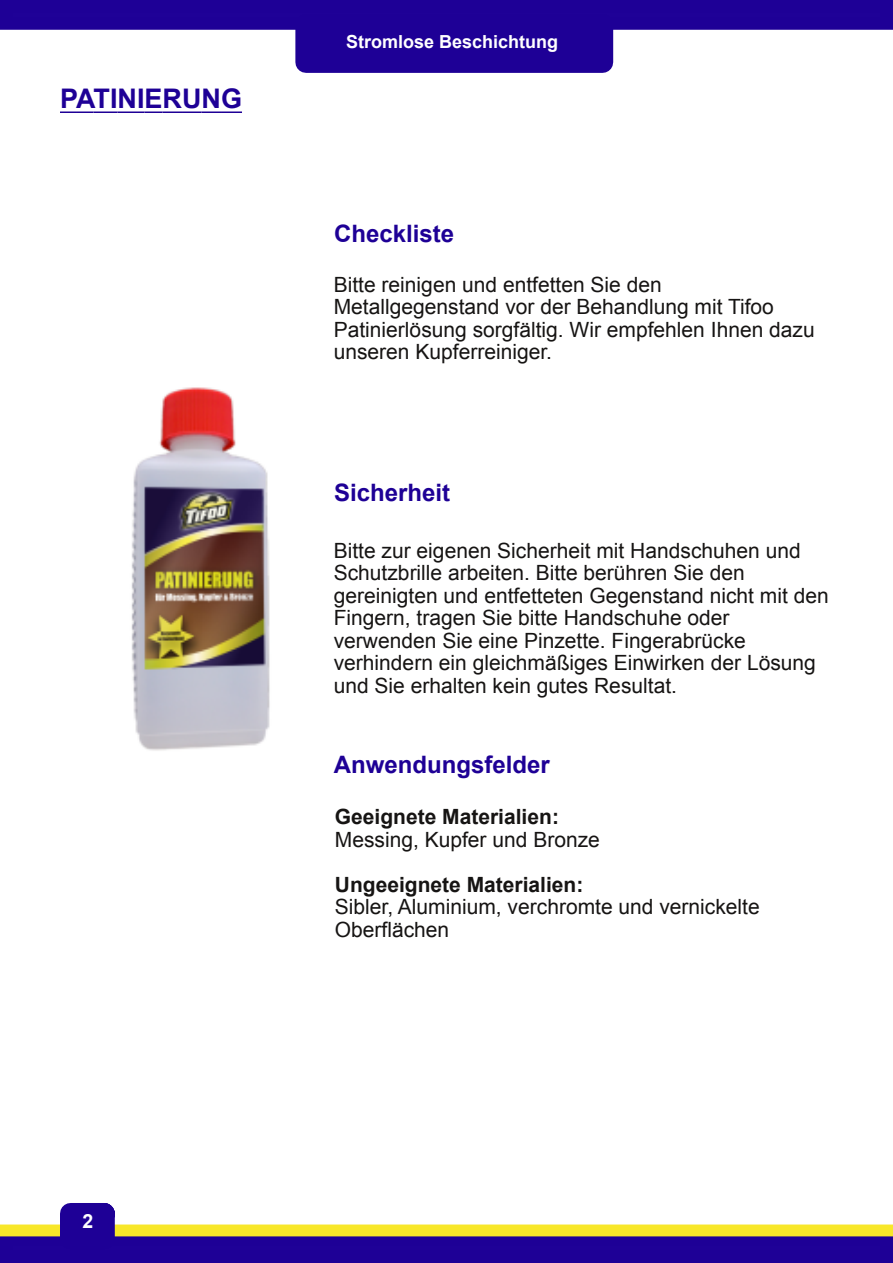
<style>
.page{position:relative;width:893px;height:1263px;background:#fff}
.page>*{position:absolute;margin:0;border:0;box-sizing:border-box;transform-origin:0 0}
.t1{font:700 27px "Arial";color:#1e0096}
.t2{font:700 24px "Arial";color:#1e0096}
.t3{font:21px/22.5px "Arial";color:#161413}
.t4{font:700 21px "Arial";color:#161413}
.t5{font:700 19.5px "Arial";color:#fff}
.t6{font:700 18px "Arial";color:#fff}
</style>
<div class="page">
<img style="left:131px;top:387px;width:139px;height:364px">
<div style="left:6px;top:6px;width:881px;height:17px;background:#1f0197"></div>
<div style="left:0;top:0;width:893px;height:30px;border:13px solid #1e0096"></div>
<div style="left:306px;top:25px;width:297px;height:37px;background:#1e0096"></div>
<div style="left:295px;top:14px;width:318px;height:59px;border:21px solid #1e0096"></div>
<div style="left:6px;top:1239px;width:881px;height:17px;background:#1f0197"></div>
<div style="left:0;top:1233px;width:893px;height:30px;border:13px solid #1e0096"></div>
<div style="left:1px;top:1225px;width:891px;height:10px;background:#f8e729"></div>
<div style="left:0;top:1224px;width:893px;height:12px;border:2px solid #f8e729"></div>
<div style="left:71px;top:1213px;width:33px;height:25px;background:#1e0096"></div>
<div style="left:60px;top:1203px;width:55px;height:46px;border:21px solid #1e0096"></div>
<svg style="left:60px;top:111px;width:57px;height:2px"></svg>
<hr style="left:117px;top:111px;width:20px;height:2px;background:#1e0096">
<svg style="left:137px;top:111px;width:64px;height:2px"></svg>
<hr style="left:201px;top:111px;width:20px;height:2px;background:#1e0096">
<hr style="left:221px;top:111px;width:21px;height:2px;background:#1e0096">
<p class="t1" style="left:60px;top:84px;width:183px">PATINIERUNG</p>
<p class="t6" style="left:346px;top:32px;width:214px">Stromlose Beschichtung</p>
<p class="t2" style="left:334px;top:220px;width:122px">Checkliste</p>
<p class="t3" style="left:334px;top:273px;width:482px">Bitte reinigen und entfetten Sie den Metallgegenstand vor der Behandlung mit Tifoo Patinierlösung sorgfältig. Wir empfehlen Ihnen dazu unseren Kupferreiniger.</p>
<p class="t2" style="left:334px;top:480px;width:118px">Sicherheit</p>
<p class="t3" style="left:334px;top:539px;width:497px">Bitte zur eigenen Sicherheit mit Handschuhen und Schutzbrille arbeiten. Bitte berühren Sie den gereinigten und entfetteten Gegenstand nicht mit den Fingern, tragen Sie bitte Handschuhe oder verwenden Sie eine Pinzette. Fingerabrücke verhindern ein gleichmäßiges Einwirken der Lösung und Sie erhalten kein gutes Resultat.</p>
<p class="t2" style="left:334px;top:751px;width:218px">Anwendungsfelder</p>
<p class="t4" style="left:335px;top:805px;width:226px">Geeignete Materialien:</p>
<p class="t3" style="left:335px;top:828px;width:266px">Messing, Kupfer und Bronze</p>
<p class="t4" style="left:335px;top:873px;width:250px">Ungeeignete Materialien:</p>
<p class="t3" style="left:335px;top:896px;width:426px">Sibler, Aluminium, verchromte und vernickelte<br>Oberflächen</p>
<p class="t5" style="left:83px;top:1211px;width:12px">2</p>
</div>
